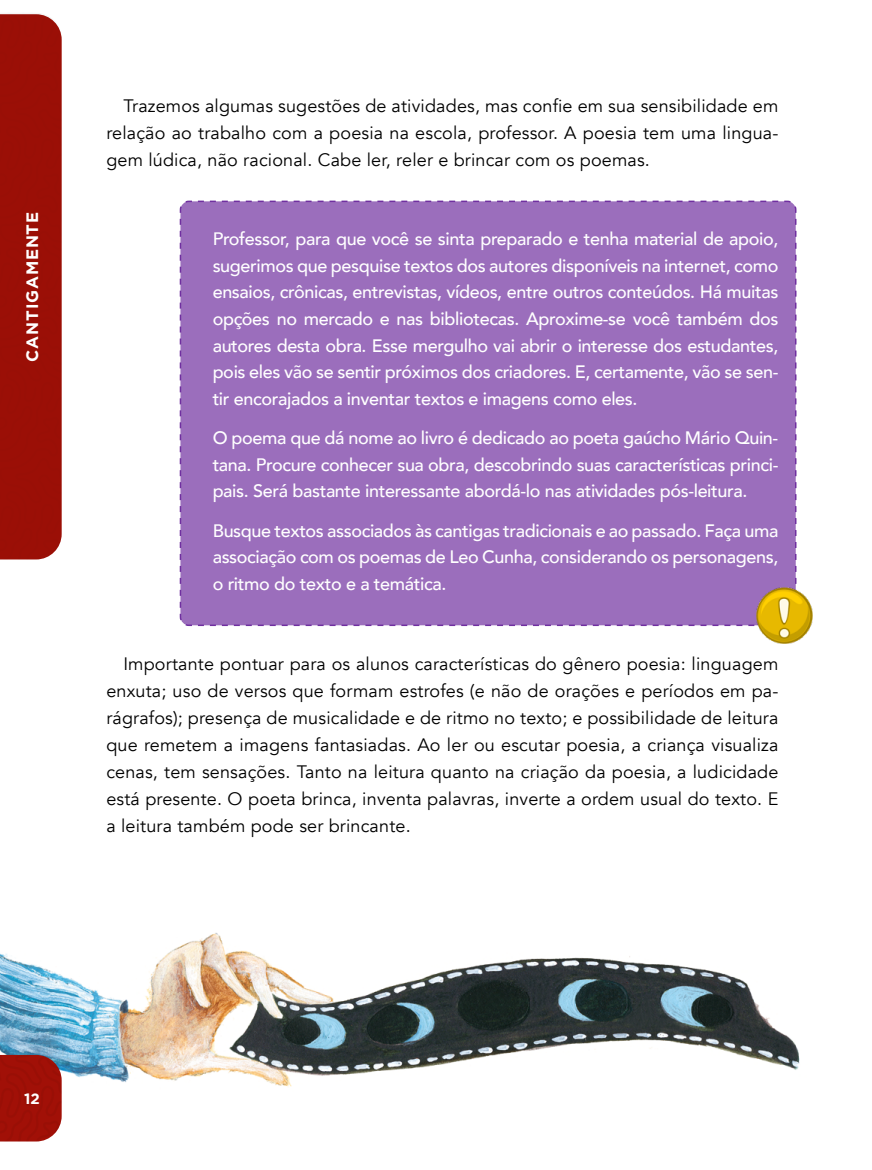
<style>
.page{position:relative;width:872px;height:1170px;background:#fff}
.page>*{position:absolute;margin:0;border:0;box-sizing:border-box;transform-origin:0 0}
.t1{font:500 18px/26.5px "Avenir";letter-spacing:-.02em;color:#fff;text-align:justify}
.t2{font:18px/27px "Avenir";letter-spacing:.01em;color:#000;text-align:justify}
.t3{font:700 16.5px "Gotham";letter-spacing:.05em;color:#fff}
.t4{font:700 15px "Gotham";color:#fff}
</style>
<div class="page">
<div style="left:0;top:13px;width:62px;height:546px;background:#9b0f06"></div>
<div style="left:179px;top:200px;width:618px;height:426px;background:#9b6ebc"></div>
<img style="left:0;top:933px;width:800px;height:209px">
<svg style="left:0;top:1054px;width:62px;height:87px;background:#9f1b14"></svg>
<img style="left:756px;top:587px;width:56px;height:56px">
<p class="t3" style="left:23px;top:362px;width:151px;rotate:-90deg">CANTIGAMENTE</p>
<p class="t2" style="left:106px;top:93px;width:673px;text-indent:17px">Trazemos algumas sugestões de atividades, mas confie em sua sensibilidade em relação ao trabalho com a poesia na escola, professor. A poesia tem uma lingua&shy;gem lúdica, não racional. Cabe ler, reler e brincar com os poemas.</p>
<p class="t1" style="left:213px;top:225px;width:567px">Professor, para que você se sinta preparado e tenha material de apoio, sugerimos que pesquise textos dos autores disponíveis na internet, como ensaios, crônicas, entrevistas, vídeos, entre outros conteúdos. Há muitas opções no mercado e nas bibliotecas. Aproxime-se você também dos autores desta obra. Esse mergulho vai abrir o interesse dos estudantes, pois eles vão se sentir próximos dos criadores. E, certamente, vão se sen&shy;tir encorajados a inventar textos e imagens como eles.</p>
<p class="t1" style="left:213px;top:423px;width:567px">O poema que dá nome ao livro é dedicado ao poeta gaúcho Mário Quin&shy;tana. Procure conhecer sua obra, descobrindo suas características princi&shy;pais. Será bastante interessante abordá-lo nas atividades pós-leitura.</p>
<p class="t1" style="left:213px;top:516px;width:567px">Busque textos associados às cantigas tradicionais e ao passado. Faça uma associação com os poemas de Leo Cunha, considerando os personagens, o ritmo do texto e a temática.</p>
<p class="t2" style="left:106px;top:650px;width:673px;text-indent:17px">Importante pontuar para os alunos características do gênero poesia: linguagem enxuta; uso de versos que formam estrofes (e não de orações e períodos em pa&shy;rágrafos); presença de musicalidade e de ritmo no texto; e possibilidade de leitura que remetem a imagens fantasiadas. Ao ler ou escutar poesia, a criança visualiza cenas, tem sensações. Tanto na leitura quanto na criação da poesia, a ludicidade está presente. O poeta brinca, inventa palavras, inverte a ordem usual do texto. E a leitura também pode ser brincante.</p>
<p class="t4" style="left:24px;top:1089px;width:17px">12</p>
</div>
